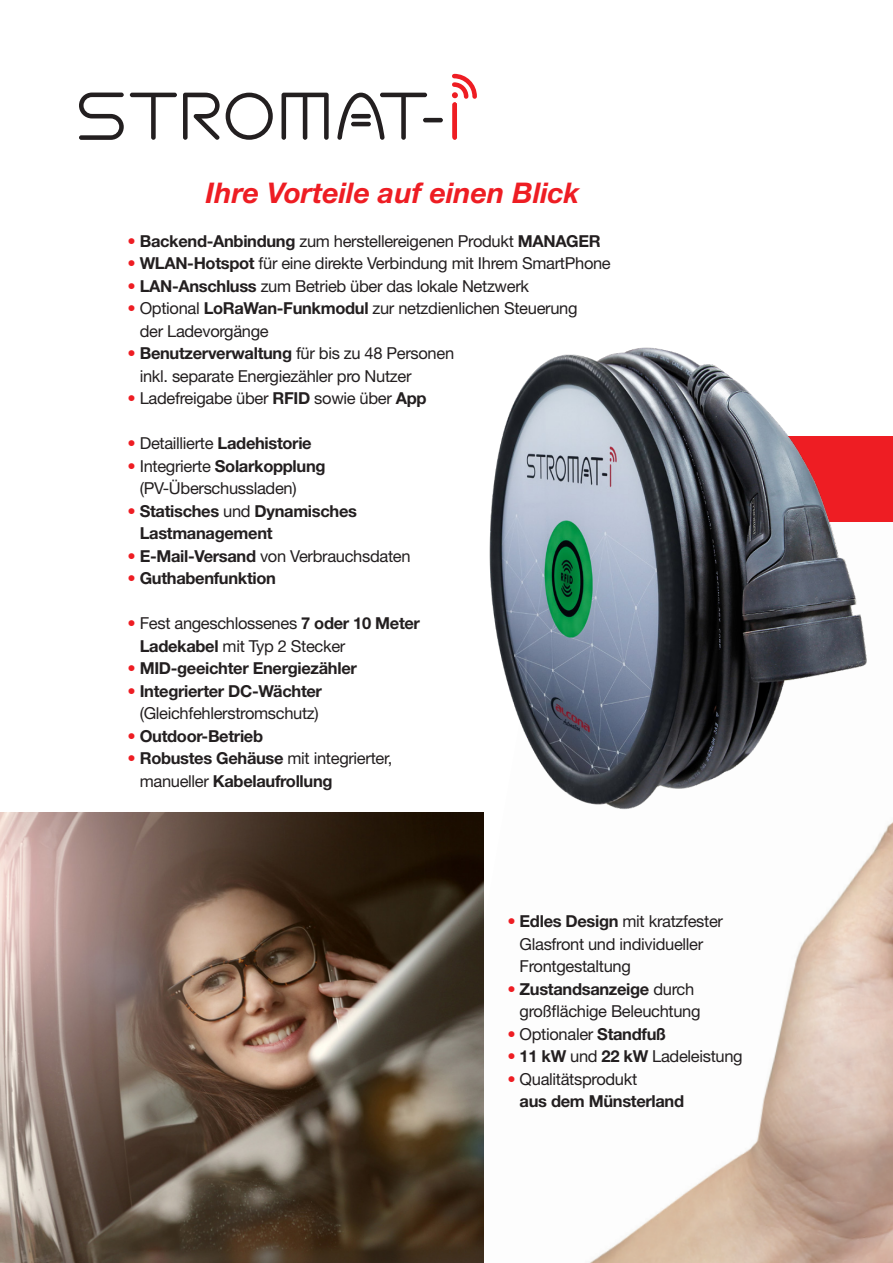
<style>
.page{position:relative;width:893px;height:1263px;background:#fff}
.page>*{position:absolute;margin:0;border:0;box-sizing:border-box;transform-origin:0 0}
.t1{font:italic 700 28.5px "Helvetica Neue LT Std";color:#ee1d23}
.t2{font:16.5px/22.5px "Helvetica Neue LT Std";letter-spacing:-.02em;color:#231f20}
.t3{font:700 16.5px/22.5px "Helvetica Neue LT Std";letter-spacing:-.02em;color:#231f20}
.s1{color:#ee1d23}
.s2{font-weight:700}
.s3{font-weight:400;color:#ee1d23}
.s4{font-weight:400}
</style>
<div class="page">
<img style="left:483px;top:822px;width:410px;height:441px">
<div style="left:740px;top:436px;width:153px;height:86px;background:#ee1d23"></div>
<svg style="left:226px;top:93px;width:47px;height:47px"></svg>
<svg style="left:130px;top:93px;width:47px;height:47px"></svg>
<svg style="left:282px;top:93px;width:47px;height:47px"></svg>
<svg style="left:337px;top:93px;width:90px;height:47px"></svg>
<hr style="left:351px;top:114px;width:20px;height:4px;background:#231f20;border-radius:2px">
<hr style="left:351px;top:122px;width:20px;height:4px;background:#231f20;border-radius:2px">
<svg style="left:79px;top:93px;width:45px;height:47px"></svg>
<svg style="left:183px;top:93px;width:37px;height:47px"></svg>
<div style="left:452px;top:102px;width:5px;height:38px;background:#ee1d23;border-radius:2px"></div>
<svg style="left:452px;top:73px;width:25px;height:65px"></svg>
<hr style="left:423px;top:118px;width:20px;height:4px;background:#231f20;border-radius:2px">
<img style="left:0;top:812px;width:483px;height:451px">
<img style="left:455px;top:347px;width:417px;height:497px">
<h1 class="t1" style="left:206px;top:175px;width:375px">Ihre Vorteile auf einen Blick</h1>
<p class="t2" style="left:128px;top:229px;width:475px"><span class="s1">•</span> <span class="s2">Backend-Anbindung</span> zum herstellereigenen Produkt <span class="s2">MANAGER</span></p>
<p class="t2" style="left:128px;top:252px;width:485px"><span class="s1">•</span> <span class="s2">WLAN-Hotspot</span> für eine direkte Verbindung mit Ihrem SmartPhone</p>
<p class="t2" style="left:128px;top:274px;width:403px"><span class="s1">•</span> <span class="s2">LAN-Anschluss</span> zum Betrieb über das lokale Netzwerk</p>
<p class="t2" style="left:140px;top:297px;width:439px;text-indent:-12px"><span class="s1">•</span> Optional <span class="s2">LoRaWan-Funkmodul</span> zur netzdienlichen Steuerung der Ladevorgänge</p>
<p class="t2" style="left:140px;top:342px;width:316px;text-indent:-12px"><span class="s1">•</span> <span class="s2">Benutzerverwaltung</span> für bis zu 48 Personen inkl. separate Energiezähler pro Nutzer</p>
<p class="t2" style="left:128px;top:387px;width:301px"><span class="s1">•</span> Ladefreigabe über <span class="s2">RFID</span> sowie über <span class="s2">App</span></p>
<p class="t2" style="left:128px;top:432px;width:186px"><span class="s1">•</span> Detaillierte <span class="s2">Ladehistorie</span></p>
<p class="t2" style="left:140px;top:454px;width:187px;text-indent:-12px"><span class="s1">•</span> Integrierte <span class="s2">Solarkopplung </span>(PV-Überschussladen)</p>
<p class="t3" style="left:140px;top:499px;width:219px;text-indent:-12px"><span class="s3">•</span> Statisches <span class="s4">und</span> Dynamisches<br>Lastmanagement</p>
<p class="t2" style="left:128px;top:544px;width:285px"><span class="s1">•</span> <span class="s2">E-Mail-Versand</span> von Verbrauchsdaten</p>
<p class="t3" style="left:128px;top:567px;width:150px"><span class="s3">•</span> Guthabenfunktion</p>
<p class="t2" style="left:140px;top:612px;width:282px;text-indent:-12px"><span class="s1">•</span> Fest angeschlossenes <span class="s2">7 oder 10 Meter<br>Ladekabel</span> mit Typ 2 Stecker</p>
<p class="t3" style="left:128px;top:657px;width:231px"><span class="s3">•</span> MID-geeichter Energiezähler</p>
<p class="t2" style="left:128px;top:680px;width:196px;text-align:center"><span class="s1">•</span> <span class="s2">Integrierter DC-Wächter </span>(Gleichfehlerstromschutz)</p>
<p class="t3" style="left:128px;top:724px;width:137px"><span class="s3">•</span> Outdoor-Betrieb</p>
<p class="t3" style="left:140px;top:747px;width:254px;text-indent:-12px"><span class="s3">•</span> Robustes Gehäuse <span class="s4">mit integrierter, manueller</span> Kabelaufrollung</p>
<p class="t2" style="left:520px;top:910px;width:205px;text-indent:-12px"><span class="s1">•</span> <span class="s2">Edles Design</span> mit kratzfester<br>Glasfront und individueller<br>Frontgestaltung</p>
<p class="t2" style="left:520px;top:977px;width:182px;text-indent:-12px"><span class="s1">•</span> <span class="s2">Zustandsanzeige</span> durch großflächige Beleuchtung</p>
<p class="t2" style="left:507px;top:1022px;width:160px"><span class="s1">•</span> Optionaler <span class="s2">Standfuß</span></p>
<p class="t2" style="left:507px;top:1045px;width:237px"><span class="s1">•</span> <span class="s2">11 kW</span> und <span class="s2">22 kW</span> Ladeleistung</p>
<p class="t3" style="left:520px;top:1067px;width:166px;text-indent:-12px"><span class="s3">•</span> <span class="s4">Qualitätsprodukt<br></span>aus dem Münsterland</p>
</div>
